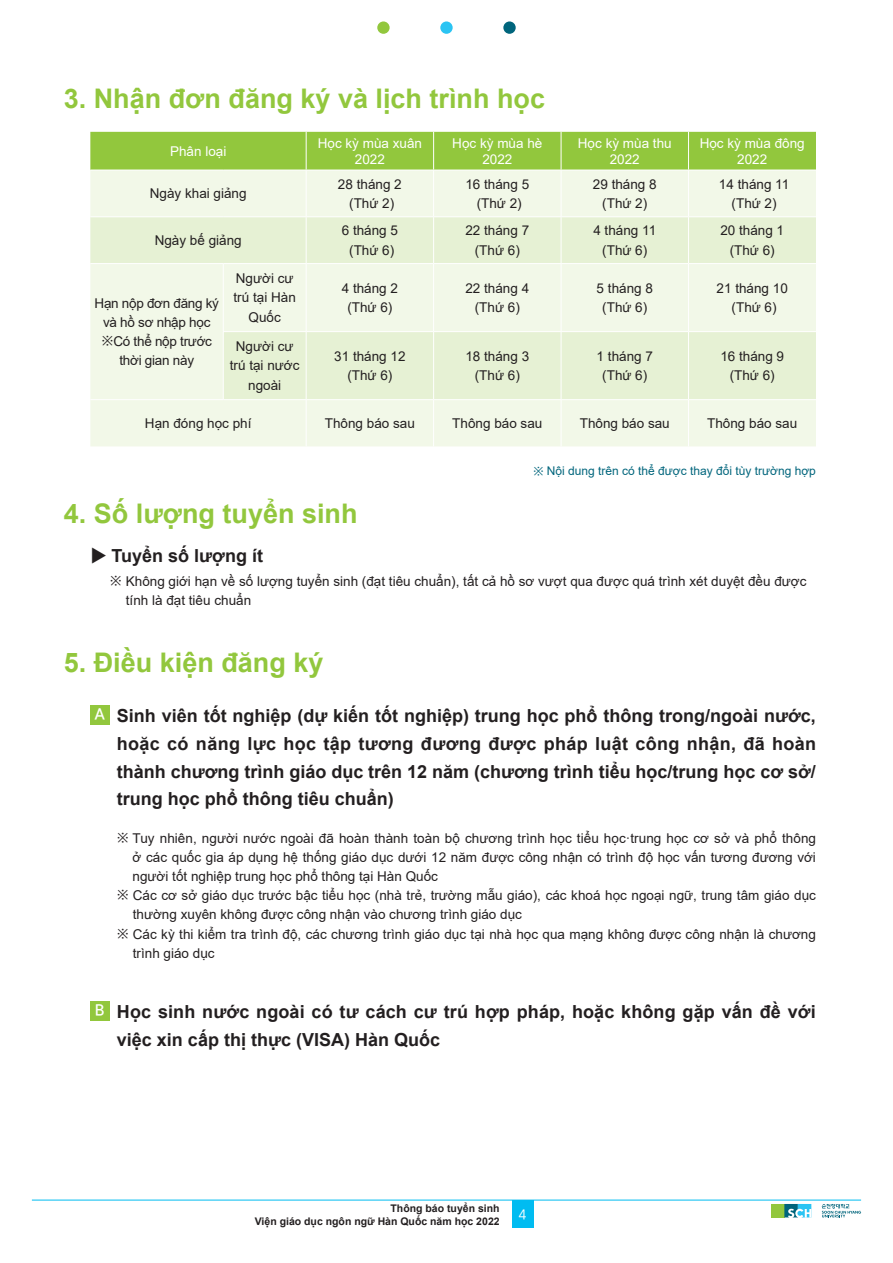
<style>
.page{position:relative;width:893px;height:1263px;background:#fff}
.page>*{position:absolute;margin:0;border:0;box-sizing:border-box;transform-origin:0 0}
.t1{font:700 27px "Arial";color:#92c73d}
.t2{font:700 18px/27.6px "Arial";color:#231f20;text-align:justify}
.t3{font:700 15px "Ko Pub Dotum";color:#fff}
.t4{font:13.5px/19.2px "Arial";color:#231f20}
.t5{font:13.5px/16.2px "Arial";color:#fff;text-align:center}
.t6{font:13.5px/19.2px "Arial";letter-spacing:-.02em;color:#231f20;text-align:center}
.t7{font:500 13.5px "Ko Pub Dotum";color:#fff}
.t8{font:12px "Arial";color:#00657c}
.t9{font:700 10.5px/12.6px "Arial";color:#231f20;text-align:right}
.s1{font-family:"Ko Pub Dotum";font-weight:500}
.s2{font-family:"Ko Pub Dotum"}
</style>
<div class="page">
<div style="left:90px;top:132px;width:726px;height:38px;background:#92c73d"></div>
<div style="left:90px;top:171px;width:726px;height:275px;background:#f2f8e8"></div>
<svg style="left:90px;top:217px;width:726px;height:182px;background:#ebf4dd"></svg>
<hr style="left:306px;top:132px;width:1px;height:38px;background:#fff">
<hr style="left:433px;top:132px;width:1px;height:38px;background:#fff">
<hr style="left:561px;top:132px;width:1px;height:38px;background:#fff">
<hr style="left:688px;top:132px;width:1px;height:38px;background:#fff">
<hr style="left:306px;top:170px;width:1px;height:46px;background:#fff">
<hr style="left:433px;top:170px;width:1px;height:46px;background:#fff">
<hr style="left:561px;top:170px;width:1px;height:46px;background:#fff">
<hr style="left:688px;top:170px;width:1px;height:46px;background:#fff">
<hr style="left:90px;top:216px;width:133px;height:1px;background:#fff">
<hr style="left:223px;top:216px;width:83px;height:1px;background:#fff">
<hr style="left:306px;top:216px;width:128px;height:1px;background:#fff">
<hr style="left:306px;top:217px;width:1px;height:46px;background:#fff">
<hr style="left:434px;top:216px;width:127px;height:1px;background:#fff">
<hr style="left:433px;top:217px;width:1px;height:46px;background:#fff">
<hr style="left:561px;top:216px;width:127px;height:1px;background:#fff">
<hr style="left:561px;top:217px;width:1px;height:46px;background:#fff">
<hr style="left:688px;top:216px;width:128px;height:1px;background:#fff">
<hr style="left:688px;top:217px;width:1px;height:46px;background:#fff">
<hr style="left:90px;top:263px;width:133px;height:1px;background:#fff">
<hr style="left:223px;top:263px;width:83px;height:1px;background:#fff">
<hr style="left:223px;top:264px;width:1px;height:67px;background:#fff">
<hr style="left:306px;top:263px;width:128px;height:1px;background:#fff">
<hr style="left:306px;top:264px;width:1px;height:67px;background:#fff">
<hr style="left:434px;top:263px;width:127px;height:1px;background:#fff">
<hr style="left:433px;top:264px;width:1px;height:67px;background:#fff">
<hr style="left:561px;top:263px;width:127px;height:1px;background:#fff">
<hr style="left:561px;top:264px;width:1px;height:67px;background:#fff">
<hr style="left:688px;top:263px;width:128px;height:1px;background:#fff">
<hr style="left:688px;top:264px;width:1px;height:67px;background:#fff">
<hr style="left:223px;top:331px;width:83px;height:1px;background:#fff">
<hr style="left:223px;top:332px;width:1px;height:67px;background:#fff">
<hr style="left:306px;top:331px;width:128px;height:1px;background:#fff">
<hr style="left:306px;top:332px;width:1px;height:67px;background:#fff">
<hr style="left:434px;top:331px;width:127px;height:1px;background:#fff">
<hr style="left:433px;top:332px;width:1px;height:67px;background:#fff">
<hr style="left:561px;top:331px;width:127px;height:1px;background:#fff">
<hr style="left:561px;top:332px;width:1px;height:67px;background:#fff">
<hr style="left:688px;top:331px;width:128px;height:1px;background:#fff">
<hr style="left:688px;top:332px;width:1px;height:67px;background:#fff">
<hr style="left:90px;top:399px;width:133px;height:1px;background:#fff">
<hr style="left:223px;top:399px;width:83px;height:1px;background:#fff">
<hr style="left:306px;top:399px;width:128px;height:1px;background:#fff">
<hr style="left:306px;top:400px;width:1px;height:46px;background:#fff">
<hr style="left:434px;top:399px;width:127px;height:1px;background:#fff">
<hr style="left:433px;top:400px;width:1px;height:46px;background:#fff">
<hr style="left:561px;top:399px;width:127px;height:1px;background:#fff">
<hr style="left:561px;top:400px;width:1px;height:46px;background:#fff">
<hr style="left:688px;top:399px;width:128px;height:1px;background:#fff">
<hr style="left:688px;top:400px;width:1px;height:46px;background:#fff">
<div style="left:90px;top:705px;width:19px;height:19px;background:#92c73d"></div>
<div style="left:90px;top:1001px;width:19px;height:19px;background:#92c73d"></div>
<div style="left:512px;top:1200px;width:21px;height:27px;background:#00bcf1"></div>
<hr style="left:32px;top:1200px;width:829px;height:1px;background:#00bcf1">
<div style="left:377px;top:21px;width:13px;height:13px;background:#92c73d;border-radius:50%"></div>
<div style="left:440px;top:21px;width:13px;height:13px;background:#2bc4f3;border-radius:50%"></div>
<svg style="left:503px;top:21px;width:13px;height:13px"></svg>
<div style="left:771px;top:1204px;width:13px;height:13px;background:#92c73d"></div>
<svg style="left:784px;top:1204px;width:27px;height:14px"></svg>
<svg style="left:822px;top:1204px;width:39px;height:13px"></svg>
<p class="t1" style="left:64px;top:80px;width:483px">3. Nhận đơn đăng ký và lịch trình học</p>
<p class="t5" style="left:170px;top:143px;width:58px">Phân loại</p>
<p class="t5" style="left:318px;top:135px;width:106px">Học kỳ mùa xuân<br>2022</p>
<p class="t5" style="left:452px;top:135px;width:92px">Học kỳ mùa hè<br>2022</p>
<p class="t5" style="left:578px;top:135px;width:95px">Học kỳ mùa thu<br>2022</p>
<p class="t5" style="left:700px;top:135px;width:107px">Học kỳ mùa đông<br>2022</p>
<p class="t4" style="left:150px;top:184px;width:98px">Ngày khai giảng</p>
<p class="t4" style="left:338px;top:174px;width:65px">28 tháng 2</p>
<p class="t4" style="left:349px;top:193px;width:47px">(Thứ 2)</p>
<p class="t4" style="left:465px;top:174px;width:65px">16 tháng 5</p>
<p class="t4" style="left:477px;top:193px;width:47px">(Thứ 2)</p>
<p class="t4" style="left:593px;top:174px;width:65px">29 tháng 8</p>
<p class="t4" style="left:602px;top:193px;width:47px">(Thứ 2)</p>
<p class="t4" style="left:719px;top:174px;width:72px">14 tháng 11</p>
<p class="t4" style="left:732px;top:193px;width:47px">(Thứ 2)</p>
<p class="t4" style="left:155px;top:231px;width:89px">Ngày bế giảng</p>
<p class="t4" style="left:342px;top:221px;width:58px">6 tháng 5</p>
<p class="t4" style="left:349px;top:240px;width:47px">(Thứ 6)</p>
<p class="t6" style="left:95px;top:293px;width:126px">Hạn nộp đơn đăng ký và hồ sơ nhập học</p>
<p class="t6" style="left:102px;top:332px;width:112px"><span class="s1">※</span>Có thể nộp trước thời gian này</p>
<p class="t4" style="left:234px;top:269px;width:64px;text-align:center">Người cư trú tại Hàn<br>Quốc</p>
<p class="t4" style="left:342px;top:278px;width:58px">4 tháng 2</p>
<p class="t4" style="left:347px;top:298px;width:47px">(Thứ 6)</p>
<p class="t4" style="left:230px;top:337px;width:71px;text-align:center">Người cư trú tại nước ngoài</p>
<p class="t4" style="left:334px;top:346px;width:73px">31 tháng 12</p>
<p class="t4" style="left:347px;top:366px;width:47px">(Thứ 6)</p>
<p class="t4" style="left:465px;top:221px;width:65px">22 tháng 7</p>
<p class="t4" style="left:475px;top:240px;width:47px">(Thứ 6)</p>
<p class="t4" style="left:465px;top:278px;width:65px">22 tháng 4</p>
<p class="t4" style="left:475px;top:298px;width:47px">(Thứ 6)</p>
<p class="t4" style="left:465px;top:346px;width:65px">18 tháng 3</p>
<p class="t4" style="left:475px;top:366px;width:47px">(Thứ 6)</p>
<p class="t4" style="left:593px;top:221px;width:64px">4 tháng 11</p>
<p class="t4" style="left:602px;top:240px;width:47px">(Thứ 6)</p>
<p class="t4" style="left:720px;top:221px;width:65px">20 tháng 1</p>
<p class="t4" style="left:730px;top:240px;width:47px">(Thứ 6)</p>
<p class="t4" style="left:597px;top:278px;width:58px">5 tháng 8</p>
<p class="t4" style="left:602px;top:298px;width:47px">(Thứ 6)</p>
<p class="t4" style="left:717px;top:278px;width:73px">21 tháng 10</p>
<p class="t4" style="left:732px;top:298px;width:47px">(Thứ 6)</p>
<p class="t4" style="left:597px;top:346px;width:58px">1 tháng 7</p>
<p class="t4" style="left:602px;top:366px;width:47px">(Thứ 6)</p>
<p class="t4" style="left:720px;top:346px;width:65px">16 tháng 9</p>
<p class="t4" style="left:730px;top:366px;width:47px">(Thứ 6)</p>
<p class="t4" style="left:145px;top:413px;width:108px">Hạn đóng học phí</p>
<p class="t4" style="left:325px;top:413px;width:92px">Thông báo sau</p>
<p class="t4" style="left:452px;top:413px;width:92px">Thông báo sau</p>
<p class="t4" style="left:580px;top:413px;width:92px">Thông báo sau</p>
<p class="t4" style="left:707px;top:413px;width:92px">Thông báo sau</p>
<p class="t8" style="left:533px;top:463px;width:284px"><span class="s1">※</span> Nội dung trên có thể được thay đổi tùy trường hợp</p>
<p class="t1" style="left:64px;top:494px;width:295px">4. Số lượng tuyển sinh</p>
<p class="t2" style="left:90px;top:542px;width:174px"><span class="s2">▶</span> Tuyển số lượng ít</p>
<p class="t4" style="left:126px;top:571px;width:682px;text-indent:-16px"><span class="s1">※</span> Không giới hạn về số lượng tuyển sinh (đạt tiêu chuẩn), tất cả hồ sơ vượt qua được quá trình xét duyệt đều được tính là đạt tiêu chuẩn</p>
<p class="t1" style="left:64px;top:643px;width:261px">5. Điều kiện đăng ký</p>
<p class="t3" style="left:95px;top:707px;width:11px">A</p>
<p class="t2" style="left:117px;top:702px;width:701px">Sinh viên tốt nghiệp (dự kiến tốt nghiệp) trung học phổ thông trong/ngoài nước, hoặc có năng lực học tập tương đương được pháp luật công nhận, đã hoàn thành chương trình giáo dục trên 12 năm (chương trình tiểu học/trung học cơ sở/ trung học phổ thông tiêu chuẩn)</p>
<p class="t4" style="left:133px;top:828px;width:685px;text-align:justify;text-indent:-16px"><span class="s1">※</span> Tuy nhiên, người nước ngoài đã hoàn thành toàn bộ chương trình học tiểu học·trung học cơ sở và phổ thông ở các quốc gia áp dụng hệ thống giáo dục dưới 12 năm được công nhận có trình độ học vấn tương đương với người tốt nghiệp trung học phổ thông tại Hàn Quốc</p>
<p class="t4" style="left:133px;top:886px;width:685px;text-indent:-16px"><span class="s1">※</span> Các cơ sở giáo dục trước bậc tiểu học (nhà trẻ, trường mẫu giáo), các khoá học ngoại ngữ, trung tâm giáo dục thường xuyên không được công nhận vào chương trình giáo dục</p>
<p class="t4" style="left:133px;top:924px;width:685px;text-indent:-16px"><span class="s1">※</span> Các kỳ thi kiểm tra trình độ, các chương trình giáo dục tại nhà học qua mạng không được công nhận là chương trình giáo dục</p>
<p class="t3" style="left:95px;top:1003px;width:11px">B</p>
<p class="t2" style="left:117px;top:998px;width:700px">Học sinh nước ngoài có tư cách cư trú hợp pháp, hoặc không gặp vấn đề với việc xin cấp thị thực (VISA) Hàn Quốc</p>
<p class="t9" style="left:255px;top:1202px;width:246px">Thông báo tuyển sinh<br>Viện giáo dục ngôn ngữ Hàn Quốc năm học 2022</p>
<p class="t7" style="left:519px;top:1208px;width:9px">4</p>
</div>
